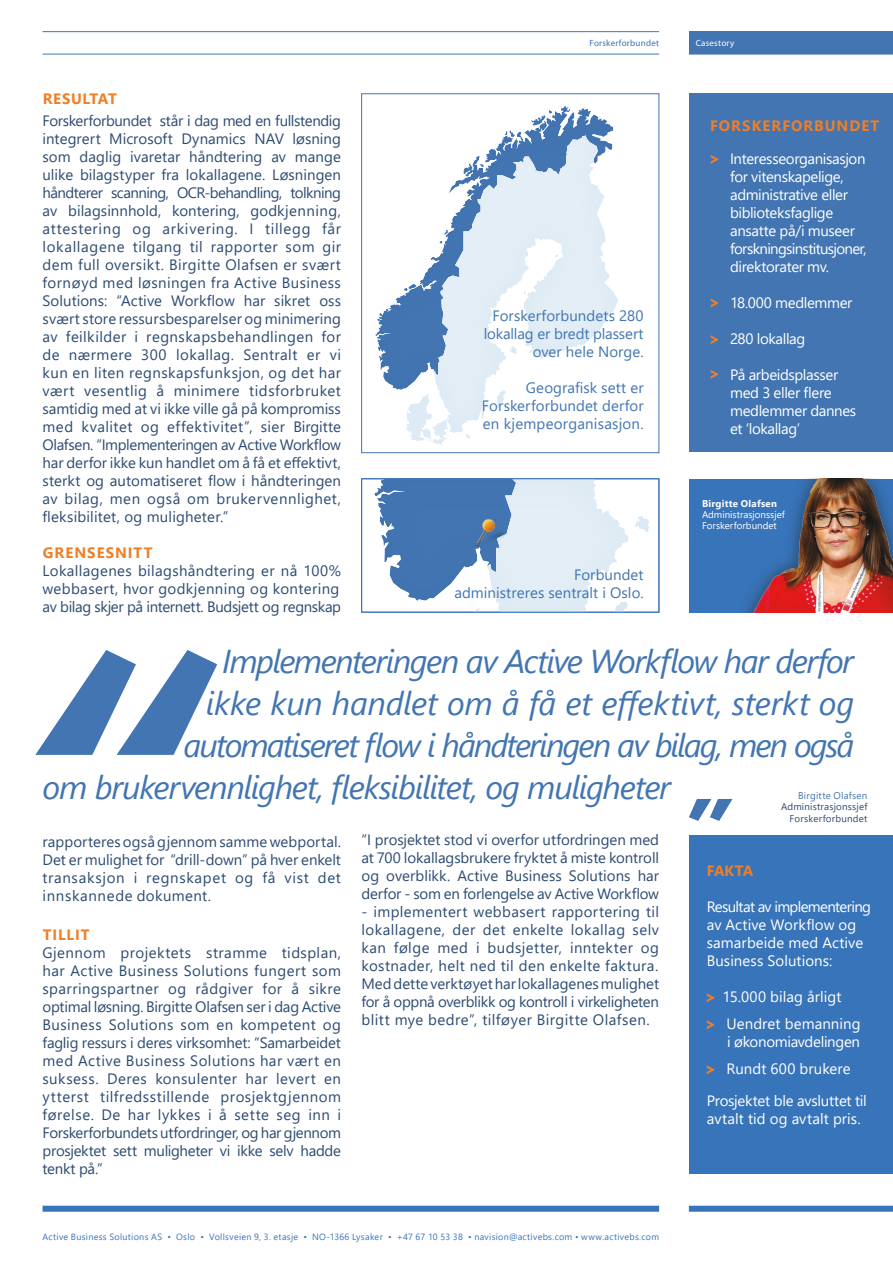
<style>
.page{position:relative;width:893px;height:1263px;background:#fff}
.page>*{position:absolute;margin:0;border:0;box-sizing:border-box;transform-origin:0 0}
.t1{font:italic 33px "Segoe UI";letter-spacing:-.04em;color:#4275b1}
.t2{font:italic 33px "Segoe UI";letter-spacing:-.06em;color:#4275b1}
.t3{font:italic 33px "Segoe UI";letter-spacing:-.01em;color:#4275b1}
.Brød{font:15px/18px "Segoe UI";letter-spacing:.01em;color:#2b4b72;text-align:justify}
.Rubrik{font:15px/18px "Segoe UI";letter-spacing:.01em;color:#2b4b72}
.Billedtekst{font:15px/18px "Segoe UI";letter-spacing:-.02em;color:#fff}
.Billedtekst-2{font:15px/18px "Segoe UI";letter-spacing:.005em;color:#4275b1;text-align:right}
.Rubrik-2{font:15px/18px "Segoe UI";letter-spacing:-.015em;color:#2b4b72}
.Rubrik-3{font:15px "Segoe UI";letter-spacing:-.025em;color:#2b4b72}
.Brød-2{font:15px/18px "Segoe UI";letter-spacing:-.01em;color:#2b4b72}
.Billedtekst-3{font:15px/18px "Segoe UI";color:#fff}
.Rubrik-4{font:15px/18px "Segoe UI";letter-spacing:-.01em;color:#2b4b72}
.Rubrik-5{font:15px/18px "Segoe UI";letter-spacing:.03em;color:#2b4b72}
.Rubrik-6{font:15px/18px "Segoe UI";letter-spacing:.045em;color:#2b4b72}
.Rubrik-7{font:15px/18px "Segoe UI";letter-spacing:-.02em;color:#2b4b72}
.Billedtekst-4{font:15px "Segoe UI";letter-spacing:.005em;color:#fff}
.Rubrik-8{font:15px "Segoe UI";letter-spacing:.035em;color:#2b4b72}
.Brød-3{font:15px "Segoe UI";letter-spacing:.035em;color:#2b4b72}
.Rubrik-9{font:15px "Segoe UI";letter-spacing:.04em;color:#2b4b72}
.Boks_rubrik{font:700 15px "Segoe UI";letter-spacing:.065em;color:#f07e26}
.Rubrik-10{font:700 15px "Segoe UI";letter-spacing:.06em;color:#f07e26}
.Rubrik-11{font:700 15px "Segoe UI";letter-spacing:.035em;color:#f07e26}
.Billedtekst-5{font:9.75px/11.7px "Segoe UI";letter-spacing:.02em;color:#2b4b72;text-align:right}
.Billedtekst-6{font:9.75px "Segoe UI";color:#fff}
.Billedtekst-7{font:9.75px "Segoe UI";letter-spacing:.02em;color:#4275b1}
.Billedtekst-8{font:700 9.75px "Segoe UI";letter-spacing:.025em;color:#fff}
.t4{font:9px "Segoe UI";letter-spacing:.035em;color:#3874b9}
.t5{font:9px "Myriad Pro";letter-spacing:.03em;color:#3874b9}
.t6{font:9px "Myriad Pro";letter-spacing:.03em;color:#fff}
</style>
<div class="page">
<div style="left:689px;top:94px;width:204px;height:358px;background:#4275b1"></div>
<div style="left:689px;top:836px;width:204px;height:338px;background:#3874b9"></div>
<div style="left:689px;top:479px;width:204px;height:133px;background:#3874b9"></div>
<img style="left:745px;top:479px;width:148px;height:133px">
<svg style="left:707px;top:993px;width:7px;height:9px"></svg>
<svg style="left:707px;top:1020px;width:7px;height:9px"></svg>
<svg style="left:707px;top:1065px;width:7px;height:9px"></svg>
<svg style="left:689px;top:799px;width:43px;height:22px"></svg>
<svg style="left:361px;top:93px;width:298px;height:360px"></svg>
<svg style="left:711px;top:155px;width:7px;height:9px"></svg>
<svg style="left:711px;top:298px;width:7px;height:10px"></svg>
<svg style="left:711px;top:335px;width:7px;height:9px"></svg>
<svg style="left:711px;top:370px;width:7px;height:9px"></svg>
<div style="left:374px;top:99px;width:251px;height:347px;background:#bcd6e8;opacity:.15"></div>
<svg style="left:35px;top:650px;width:182px;height:105px"></svg>
<svg style="left:361px;top:478px;width:298px;height:134px"></svg>
<div style="left:689px;top:31px;width:204px;height:23px;background:#4275b1"></div>
<hr style="left:689px;top:54px;width:204px;height:1px;background:#4275b1">
<hr style="left:43px;top:31px;width:616px;height:1px;background:#4275b1">
<hr style="left:43px;top:54px;width:616px;height:1px;background:#4275b1">
<div style="left:689px;top:1206px;width:204px;height:6px;background:#3874b9"></div>
<div style="left:43px;top:1206px;width:616px;height:6px;background:#3874b9"></div>
<p class="Rubrik-11" style="left:43px;top:87px;width:76px">RESULTAT</p>
<p class="Brød" style="left:43px;top:111px;width:300px">Forskerforbundet står i dag med en fullstendig integrert Microsoft Dynamics NAV løsning som daglig ivaretar håndtering av mange ulike bilagstyper fra lokallagene. Løsningen håndterer scanning, OCR-behandling, tolkning av bilagsinnhold, kontering, godkjenning,</p>
<p class="Brød" style="left:43px;top:219px;width:300px">attestering og arkivering. I tillegg får lokallagene tilgang til rapporter som gir dem full oversikt. Birgitte Olafsen er svært fornøyd med løsningen fra Active Business Solutions: “Active Workflow har sikret oss</p>
<p class="Brød" style="left:43px;top:309px;width:300px">svært store ressursbesparelser og minimering</p>
<p class="Brød" style="left:43px;top:327px;width:300px">av feilkilder i regnskapsbehandlingen for de nærmere 300 lokallag. Sentralt er vi kun en liten regnskapsfunksjon, og det har vært vesentlig å minimere tidsforbruket</p>
<p class="Brød" style="left:43px;top:399px;width:300px">samtidig med at vi ikke ville gå på kompromiss</p>
<p class="Brød-2" style="left:43px;top:417px;width:300px">med kvalitet og effektivitet”, sier Birgitte<br>Olafsen. “Implementeringen av Active Workflow</p>
<p class="Brød" style="left:43px;top:453px;width:300px">har derfor ikke kun handlet om å få et effektivt,</p>
<p class="Brød" style="left:43px;top:471px;width:300px">sterkt og automatiseret flow i håndteringen</p>
<p class="Brød-3" style="left:43px;top:487px;width:300px">av bilag, men også om brukervennlighet,</p>
<p class="Brød" style="left:43px;top:507px;width:187px">fleksibilitet, og muligheter.”</p>
<p class="Rubrik-10" style="left:43px;top:541px;width:111px">GRENSESNITT</p>
<p class="Rubrik" style="left:43px;top:561px;width:300px">Lokallagenes bilagshåndtering er nå 100% webbasert, hvor godkjenning og kontering</p>
<p class="Rubrik-3" style="left:43px;top:595px;width:300px">av bilag skjer på internett. Budsjett og regnskap</p>
<p class="t5" style="left:589px;top:38px;width:71px">Forskerforbundet</p>
<p class="t6" style="left:696px;top:38px;width:40px">Casestory</p>
<p class="Billedtekst-2" style="left:484px;top:306px;width:162px">Forskerforbundets 280 lokallag er bredt plassert over hele Norge.</p>
<p class="Billedtekst-2" style="left:526px;top:378px;width:119px">Geografisk sett er</p>
<p class="Billedtekst-2" style="left:482px;top:396px;width:163px;text-align:left">Forskerforbundet derfor en kjempeorganisasjon.</p>
<p class="Billedtekst-2" style="left:574px;top:565px;width:71px">Forbundet</p>
<p class="Billedtekst-2" style="left:454px;top:583px;width:191px">administreres sentralt i Oslo.</p>
<p class="Boks_rubrik" style="left:710px;top:114px;width:171px">FORSKERFORBUNDET</p>
<p class="Billedtekst" style="left:730px;top:150px;width:137px">Interesseorganisasjon for vitenskapelige, administrative eller</p>
<p class="Billedtekst" style="left:730px;top:204px;width:138px">biblioteksfaglige ansatte på/i museer forskningsinstitusjoner, direktorater mv.</p>
<p class="Billedtekst" style="left:730px;top:294px;width:124px">18.000 medlemmer</p>
<p class="Billedtekst" style="left:730px;top:330px;width:77px">280 lokallag</p>
<p class="Billedtekst" style="left:730px;top:366px;width:128px">På arbeidsplasser med 3 eller flere medlemmer dannes et ‘lokallag’</p>
<p class="Billedtekst-8" style="left:702px;top:495px;width:77px">Birgitte Olafsen</p>
<p class="Billedtekst-6" style="left:702px;top:506px;width:84px">Administrasjonssjef</p>
<p class="Billedtekst-6" style="left:702px;top:518px;width:76px">Forskerforbundet</p>
<p class="t1" style="left:222px;top:635px;width:633px">Implementeringen av Active Workflow har derfor</p>
<p class="t3" style="left:206px;top:677px;width:650px">ikke kun handlet om å få et effektivt, sterkt og</p>
<p class="t2" style="left:184px;top:718px;width:672px">automatiseret flow i håndteringen av bilag, men også</p>
<p class="t1" style="left:43px;top:760px;width:630px">om brukervennlighet, fleksibilitet, og muligheter</p>
<p class="Billedtekst-7" style="left:798px;top:787px;width:71px">Birgitte Olafsen</p>
<p class="Billedtekst-5" style="left:781px;top:801px;width:88px">Administrasjonssjef<br>Forskerforbundet</p>
<p class="Rubrik" style="left:43px;top:832px;width:300px">rapporteres også gjennom samme webportal.</p>
<p class="Rubrik" style="left:43px;top:850px;width:300px">Det er mulighet for “drill-down” på hver enkelt</p>
<p class="Rubrik-6" style="left:43px;top:868px;width:300px">transaksjon i regnskapet og få vist det innskannede dokument.</p>
<p class="Rubrik-10" style="left:43px;top:922px;width:48px">TILLIT</p>
<p class="Rubrik" style="left:43px;top:943px;width:300px;text-align:justify">Gjennom projektets stramme tidsplan, har Active Business Solutions fungert som sparringspartner og rådgiver for å sikre</p>
<p class="Rubrik-2" style="left:43px;top:997px;width:300px">optimal løsning. Birgitte Olafsen ser i dag Active</p>
<p class="Rubrik-4" style="left:43px;top:1015px;width:300px">Business Solutions som en kompetent og faglig ressurs i deres virksomhet: “Samarbeidet</p>
<p class="Rubrik-5" style="left:43px;top:1051px;width:300px">med Active Business Solutions har vært en suksess. Deres konsulenter har levert en</p>
<p class="Rubrik-8" style="left:43px;top:1084px;width:300px">ytterst tilfredsstillende prosjektgjennom</p>
<p class="Rubrik-9" style="left:43px;top:1102px;width:300px">førelse. De har lykkes i å sette seg inn i</p>
<p class="Rubrik-3" style="left:43px;top:1120px;width:300px">Forskerforbundets utfordringer, og har gjennom</p>
<p class="Rubrik-7" style="left:43px;top:1141px;width:300px">prosjektet sett muligheter vi ikke selv hadde tenkt på.”</p>
<p class="Rubrik" style="left:361px;top:830px;width:299px">“I prosjektet stod vi overfor utfordringen med</p>
<p class="Rubrik" style="left:361px;top:848px;width:299px">at 700 lokallagsbrukere fryktet å miste kontroll</p>
<p class="Rubrik" style="left:361px;top:866px;width:299px">og overblikk. Active Business Solutions har derfor - som en forlengelse av Active Workflow</p>
<p class="Rubrik" style="left:361px;top:902px;width:299px">- implementert webbasert rapportering til</p>
<p class="Rubrik" style="left:361px;top:920px;width:299px;text-align:justify">lokallagene, der det enkelte lokallag selv kan følge med i budsjetter, inntekter og kostnader, helt ned til den enkelte faktura.</p>
<p class="Rubrik" style="left:361px;top:974px;width:299px">Med dette verktøyet har lokallagenes mulighet</p>
<p class="Rubrik-2" style="left:361px;top:992px;width:299px">for å oppnå overblikk og kontroll i virkeligheten blitt mye bedre”, tilføyer Birgitte Olafsen.</p>
<p class="t4" style="left:43px;top:1229px;width:618px">Active Business Solutions AS • Oslo • Vollsveien 9, 3. etasje • NO-1366 Lysaker • +47 67 10 53 38 • navision@activebs.com • www.activebs.com</p>
<p class="Boks_rubrik" style="left:707px;top:859px;width:48px">FAKTA</p>
<p class="Billedtekst-3" style="left:707px;top:898px;width:166px">Resultat av implementering av Active Workflow og samarbeide med Active<br>Business Solutions:</p>
<p class="Billedtekst-4" style="left:722px;top:985px;width:121px">15.000 bilag årligt</p>
<p class="Billedtekst-4" style="left:726px;top:1012px;width:135px">Uendret bemanning</p>
<p class="Billedtekst" style="left:727px;top:1033px;width:134px">i økonomiavdelingen</p>
<p class="Billedtekst-4" style="left:726px;top:1057px;width:126px">Rundt 600 brukere</p>
<p class="Billedtekst" style="left:707px;top:1091px;width:162px">Prosjektet ble avsluttet til avtalt tid og avtalt pris.</p>
</div>
